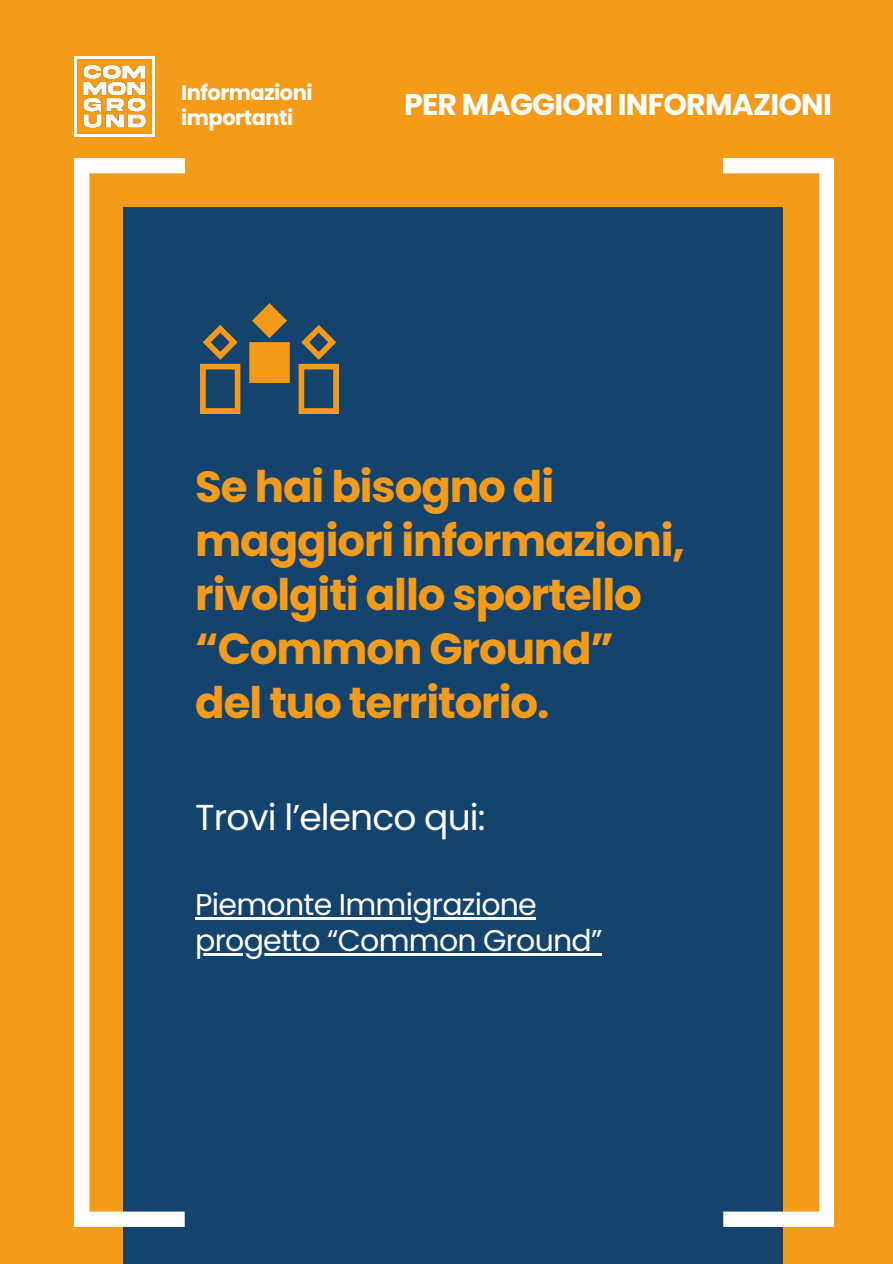
<style>
.page{position:relative;width:893px;height:1264px;background:#fff}
.page>*{position:absolute;margin:0;border:0;box-sizing:border-box;transform-origin:0 0}
.t1{font:700 43.5px/54px "Poppins";letter-spacing:-.025em;color:#f59b1a}
.t2{font:36px "Poppins";letter-spacing:-.025em;color:#fff}
.t3{font:30px "Poppins";letter-spacing:-.025em;color:#fff}
.t4{font:700 30px "Poppins";letter-spacing:-.025em;color:#fff}
.t5{font:700 21px "Poppins";letter-spacing:-.025em;color:#fff}
</style>
<div class="page">
<div style="left:0;top:0;width:892px;height:1263px;background:#f59b1a"></div>
<div style="left:124px;top:207px;width:659px;height:1056px;background:#14436e"></div>
<img style="left:75px;top:57px;width:80px;height:79px">
<hr style="left:195px;top:917px;width:341px;height:2px;background:#fff">
<hr style="left:195px;top:953px;width:406px;height:2px;background:#fff">
<img style="left:74px;top:158px;width:111px;height:1068px">
<img style="left:723px;top:158px;width:110px;height:1068px">
<img style="left:200px;top:303px;width:139px;height:110px">
<p class="t5" style="left:181px;top:78px;width:133px">Informazioni</p>
<p class="t5" style="left:181px;top:103px;width:113px">importanti</p>
<p class="t4" style="left:404px;top:84px;width:429px">PER MAGGIORI INFORMAZIONI</p>
<p class="t1" style="left:195px;top:460px;width:491px">Se hai bisogno di maggiori informazioni, rivolgiti allo sportello “Common Ground”</p>
<p class="t1" style="left:195px;top:676px;width:355px">del tuo territorio.</p>
<p class="t2" style="left:195px;top:792px;width:291px">Trovi l’elenco qui:</p>
<p class="t3" style="left:195px;top:883px;width:343px">Piemonte Immigrazione</p>
<p class="t3" style="left:195px;top:919px;width:408px">progetto “Common Ground”</p>
</div>
